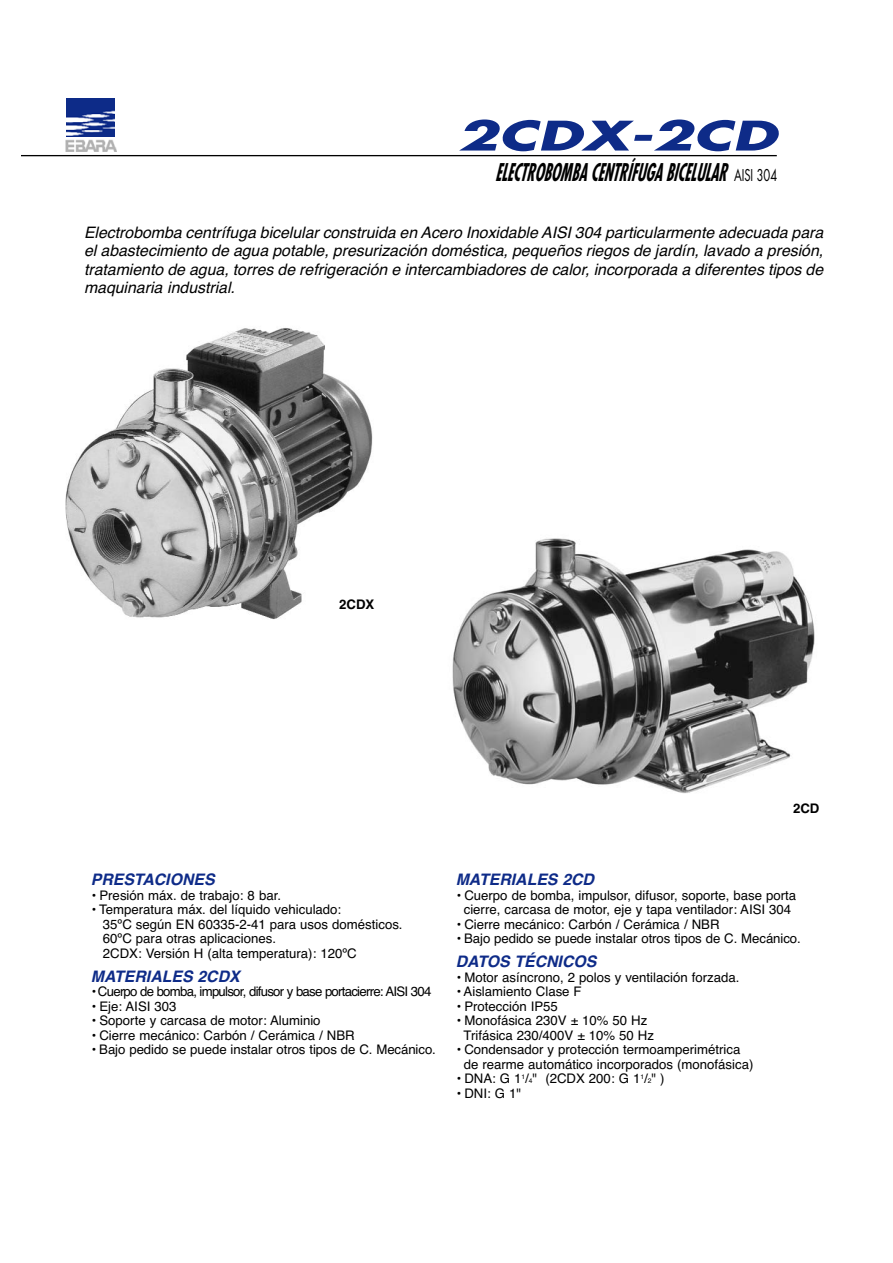
<style>
.page{position:relative;width:893px;height:1263px;background:#fff}
.page>*{position:absolute;margin:0;border:0;box-sizing:border-box;transform-origin:0 0}
.t1{font:italic 700 39.6px "Futura Std";color:#0e2b88;scale:1.5 1}
.t2{font:italic 700 condensed 23.7px "Futura Std";color:#000;scale:.65 1}
.t3{font:italic 15.9px/18.5px "Helvetica";color:#000;text-align:justify}
.t4{font:italic 700 15.9px "Helvetica";color:#0e2b88}
.t5{font:13.2px/14.5px "Helvetica";color:#000}
.t6{font:13.2px "Helvetica";letter-spacing:-.055em;color:#000}
.t7{font:700 13.2px "Helvetica";color:#000}
.s1{font-weight:400;font-style:normal;font-stretch:normal;font-size:15.9px}
.s2{font-size:6.6px}
</style>
<div class="page">
<hr style="left:21px;top:155px;width:756px;height:1px;background:#000">
<img style="left:66px;top:99px;width:49px;height:37px">
<img style="left:66px;top:140px;width:50px;height:11px">
<img style="left:65px;top:328px;width:308px;height:292px">
<img style="left:452px;top:538px;width:363px;height:256px">
<div style="left:338px;top:598px;width:49px;height:22px;background:#fff"></div>
<h1 class="t1" style="left:457px;top:118px;width:214px">2CDX-2CD</h1>
<h2 class="t2" style="left:495px;top:162px;width:435px">ELECTROBOMBA CENTRÍFUGA BICELULAR <span class="s1">AISI 304</span></h2>
<p class="t3" style="left:84px;top:225px;width:744px">Electrobomba centrífuga bicelularconstruida en Acero Inoxidable AISI304 particularmente adecuada para el abastecimiento de agua potable, presurización doméstica, pequeños riegos de jardín, lavado a presión, tratamiento de agua, torres de refrigeración e intercambiadores de calor, incorporada a diferentes tipos de maquinaria industrial.</p>
<p class="t7" style="left:339px;top:600px;width:37px">2CDX</p>
<p class="t7" style="left:793px;top:804px;width:28px">2CD</p>
<p class="t4" style="left:91px;top:874px;width:128px">PRESTACIONES</p>
<p class="t5" style="left:91px;top:889px;width:192px">• Presión máx. de trabajo: 8 bar.</p>
<p class="t5" style="left:103px;top:904px;width:301px;text-indent:-12px">• Temperatura máx. del líquido vehiculado:<br>35ºC según EN 60335-2-41 para usos domésticos.<br>60ºC para otras aplicaciones.<br>2CDX: Versión H (alta temperatura): 120ºC</p>
<p class="t4" style="left:91px;top:970px;width:153px">MATERIALES 2CDX</p>
<p class="t6" style="left:91px;top:987px;width:342px">• Cuerpo de bomba, impulsor, difusor y base portacierre: AISI 304</p>
<p class="t5" style="left:91px;top:1000px;width:87px">• Eje: AISI 303</p>
<p class="t5" style="left:91px;top:1015px;width:231px">• Soporte y carcasa de motor: Aluminio</p>
<p class="t5" style="left:91px;top:1029px;width:265px">• Cierre mecánico: Carbón / Cerámica / NBR</p>
<p class="t5" style="left:91px;top:1044px;width:347px">• Bajo pedido se puede instalar otros tipos de C. Mecánico.</p>
<p class="t4" style="left:456px;top:874px;width:143px">MATERIALES 2CD</p>
<p class="t5" style="left:456px;top:889px;width:342px;text-align:center">• Cuerpo de bomba, impulsor, difusor, soporte, base porta cierre, carcasa de motor, eje y tapa ventilador: AISI 304</p>
<p class="t5" style="left:456px;top:918px;width:265px">• Cierre mecánico: Carbón / Cerámica / NBR</p>
<p class="t5" style="left:456px;top:933px;width:347px">• Bajo pedido se puede instalar otros tipos de C. Mecánico.</p>
<p class="t4" style="left:456px;top:956px;width:145px">DATOS TÉCNICOS</p>
<p class="t5" style="left:456px;top:971px;width:285px">• Motor asíncrono, 2 polos y ventilación forzada.</p>
<p class="t5" style="left:456px;top:985px;width:127px">• Aislamiento Clase F</p>
<p class="t5" style="left:456px;top:1000px;width:104px">• Protección IP55</p>
<p class="t5" style="left:456px;top:1015px;width:200px;text-align:center">• Monofásica 230V ± 10% 50 Hz<br>Trifásica 230/400V ± 10% 50 Hz</p>
<p class="t5" style="left:464px;top:1044px;width:291px;text-indent:-8px">• Condensador y protección termoamperimétrica de rearme automático incorporados (monofásica)</p>
<p class="t5" style="left:456px;top:1073px;width:210px">• DNA: G 1<sup>1</sup>/<span class="s2">4</span>" (2CDX 200: G 1<sup>1</sup>/<span class="s2">2</span>" )</p>
<p class="t5" style="left:456px;top:1087px;width:67px">• DNI: G 1"</p>
</div>
